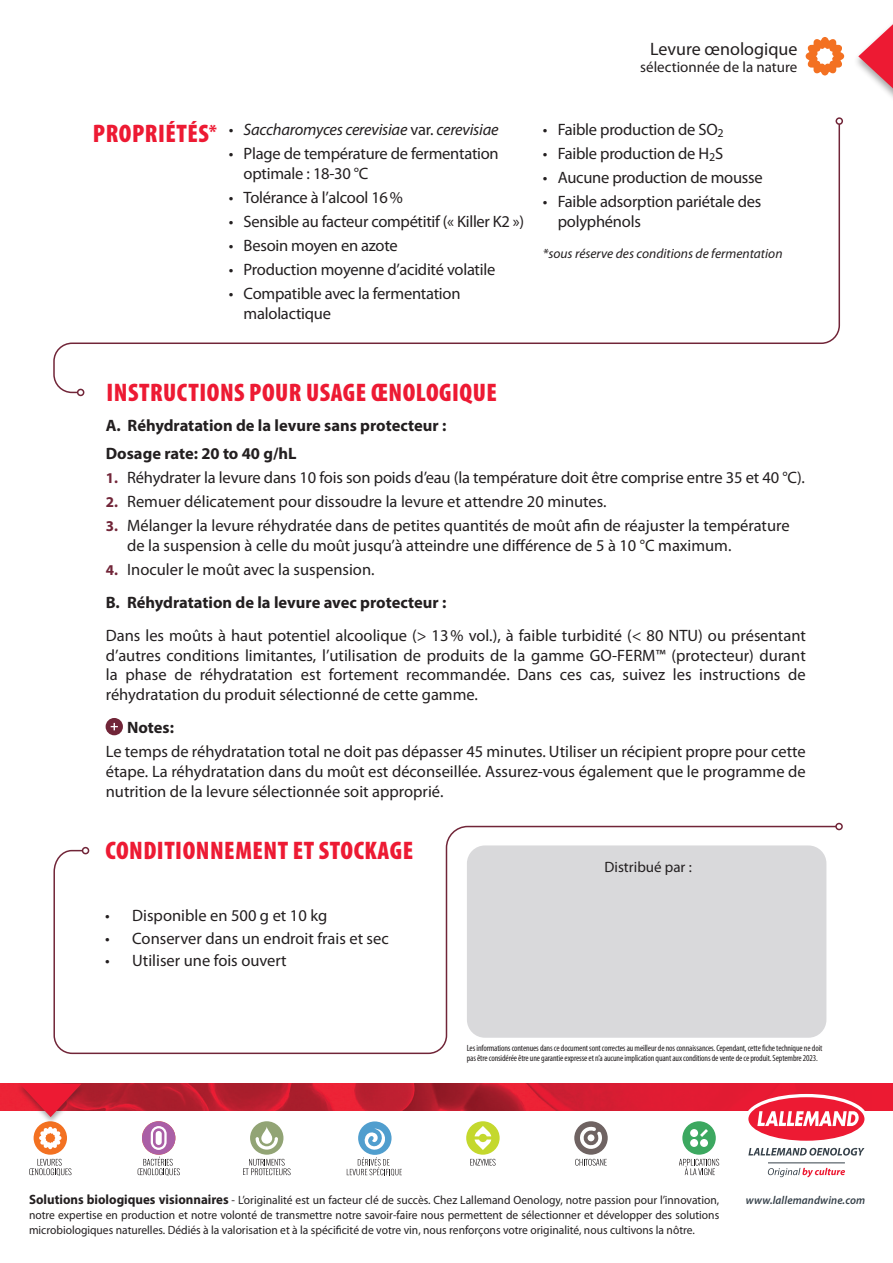
<style>
.page{position:relative;width:893px;height:1263px;background:#fff}
.page>*{position:absolute;margin:0;border:0;box-sizing:border-box;transform-origin:0 0}
.t1{font:900 condensed 25.5px "Myriad Pro";letter-spacing:.02em;color:#ed1a33}
.t2{font:18px "Myriad Pro";color:#231f20}
.t3{font:16.5px/19.8px "Myriad Pro";letter-spacing:-.01em;color:#231f20}
.t4{font:700 16.5px/28px "Myriad Pro";color:#231f20}
.t5{font:italic 16.5px "Myriad Pro";letter-spacing:-.015em;color:#231f20}
.t6{font:15px "Myriad Pro";color:#231f20}
.t7{font:italic 13.5px "Myriad Pro";color:#231f20}
.t8{font:12px/15px "Myriad Pro";color:#231f20;text-align:justify;scale:.96 1}
.t9{font:italic 600 11.55px "Myriad Pro";letter-spacing:.01em;color:#36414a;scale:.96 1}
.t10{font:condensed 9px/10.8px "Myriad Pro";letter-spacing:-.015em;color:#231f20}
.s1{font-style:normal}
.s2{font-weight:700;font-size:15px;color:#712538}
.s3{font-size:15px;color:#712538}
.s4{font-weight:400}
.s5{font-weight:700;font-size:13.5px}
</style>
<div class="page">
<img style="left:0;top:1084px;width:893px;height:27px">
<hr style="left:768px;top:1162px;width:77px;height:1px;background:#36414a">
<svg style="left:745px;top:1094px;width:123px;height:61px"></svg>
<svg style="left:768px;top:1168px;width:77px;height:9px"></svg>
<div style="left:358px;top:1121px;width:34px;height:34px;background:#509ece;border-radius:50%"></div>
<svg style="left:364px;top:1128px;width:21px;height:22px"></svg>
<svg style="left:138px;top:1156px;width:42px;height:20px"></svg>
<div style="left:142px;top:1121px;width:33px;height:34px;background:#aa5fa6;border-radius:50%"></div>
<svg style="left:151px;top:1126px;width:16px;height:24px"></svg>
<svg style="left:470px;top:1159px;width:26px;height:7px"></svg>
<div style="left:466px;top:1121px;width:34px;height:34px;background:#c4d82d;border-radius:50%"></div>
<svg style="left:475px;top:1126px;width:16px;height:24px"></svg>
<svg style="left:29px;top:1159px;width:43px;height:17px"></svg>
<div style="left:34px;top:1121px;width:33px;height:34px;background:#f37121;border-radius:50%"></div>
<svg style="left:39px;top:1127px;width:22px;height:22px"></svg>
<svg style="left:679px;top:1159px;width:40px;height:16px"></svg>
<div style="left:682px;top:1121px;width:34px;height:34px;background:#3ca860;border-radius:50%"></div>
<div style="left:690px;top:1129px;width:8px;height:8px;background:#fff;border-radius:50%"></div>
<div style="left:690px;top:1139px;width:8px;height:8px;background:#fff;border-radius:50%"></div>
<div style="left:700px;top:1139px;width:8px;height:8px;background:#fff;border-radius:50%"></div>
<svg style="left:700px;top:1129px;width:8px;height:8px"></svg>
<svg style="left:575px;top:1159px;width:32px;height:7px"></svg>
<svg style="left:574px;top:1121px;width:34px;height:34px"></svg>
<svg style="left:580px;top:1126px;width:22px;height:23px"></svg>
<div style="left:250px;top:1121px;width:33px;height:34px;background:#92a475;border-radius:50%"></div>
<svg style="left:261px;top:1126px;width:11px;height:18px"></svg>
<svg style="left:256px;top:1137px;width:22px;height:12px"></svg>
<svg style="left:243px;top:1159px;width:48px;height:16px"></svg>
<svg style="left:347px;top:1157px;width:55px;height:19px"></svg>
<div style="left:15px;top:1082px;width:71px;height:43px;background:#231f20;opacity:.4"></div>
<svg style="left:20px;top:1084px;width:62px;height:33px;background:#e13f52"></svg>
<svg style="left:858px;top:24px;width:35px;height:73px"></svg>
<svg style="left:806px;top:37px;width:38px;height:38px"></svg>
<svg style="left:53px;top:125px;width:788px;height:269px"></svg>
<div style="left:77px;top:389px;width:7px;height:7px;border:2px solid #712538;border-radius:50%"></div>
<div style="left:835px;top:117px;width:8px;height:8px;border:2px solid #712538;border-radius:50%"></div>
<div style="left:106px;top:718px;width:17px;height:17px;background:#712538;border-radius:50%"></div>
<svg style="left:111px;top:723px;width:7px;height:7px"></svg>
<svg style="left:53px;top:825px;width:784px;height:230px"></svg>
<div style="left:82px;top:847px;width:7px;height:7px;border:2px solid #712538;border-radius:50%"></div>
<div style="left:835px;top:823px;width:8px;height:7px;border:2px solid #712538;border-radius:50%"></div>
<div style="left:467px;top:845px;width:359px;height:193px;background:#d9d9db;border-radius:18px"></div>
<h1 class="t1" style="left:93px;top:117px;width:125px">PROPRIÉTÉS<sup>*</sup></h1>
<p class="t5" style="left:229px;top:119px;width:271px">• Saccharomyces cerevisiae <span class="s1">var.</span> cerevisiae</p>
<p class="t3" style="left:244px;top:143px;width:257px;text-indent:-15px">• Plage de température de fermentation optimale : 18-30 °C</p>
<p class="t3" style="left:229px;top:187px;width:175px">• Tolérance à l’alcool 16%</p>
<p class="t3" style="left:229px;top:211px;width:297px">• Sensible au facteur compétitif (« Killer K2 »)</p>
<p class="t3" style="left:229px;top:235px;width:171px">• Besoin moyen en azote</p>
<p class="t3" style="left:229px;top:259px;width:268px">• Production moyenne d’acidité volatile</p>
<p class="t3" style="left:244px;top:283px;width:218px;text-indent:-15px">• Compatible avec la fermentation malolactique</p>
<p class="t2" style="left:650px;top:38px;width:149px">Levure œnologique</p>
<p class="t6" style="left:640px;top:57px;width:159px">sélectionnée de la nature</p>
<p class="t3" style="left:543px;top:119px;width:182px">• Faible production de SO<sub>2</sub></p>
<p class="t3" style="left:543px;top:143px;width:182px">• Faible production de H<sub>2</sub>S</p>
<p class="t3" style="left:543px;top:167px;width:221px">• Aucune production de mousse</p>
<p class="t3" style="left:558px;top:192px;width:205px;text-indent:-15px">• Faible adsorption pariétale des polyphénols</p>
<p class="t7" style="left:543px;top:245px;width:241px">*sous réserve des conditions de fermentation</p>
<h1 class="t1" style="left:107px;top:376px;width:392px">INSTRUCTIONS POUR USAGE ŒNOLOGIQUE</h1>
<p class="t4" style="left:106px;top:411px;width:342px">A. Réhydratation de la levure sans protecteur :<br>Dosage rate: 20 to 40 g/hL</p>
<p class="t3" style="left:106px;top:467px;width:701px"><span class="s2">1.</span> Réhydrater la levure dans 10 fois son poids d’eau (la température doit être comprise entre 35 et 40 °C).</p>
<p class="t3" style="left:106px;top:492px;width:502px"><span class="s2">2.</span> Remuer délicatement pour dissoudre la levure et attendre 20 minutes.</p>
<p class="t3" style="left:127px;top:516px;width:664px;text-indent:-21px"><span class="s2">3.</span> Mélanger la levure réhydratée dans de petites quantités de moût afin de réajuster la température de la suspension à celle du moût jusqu’à atteindre une différence de 5 à 10 °C maximum.</p>
<p class="t4" style="left:106px;top:553px;width:342px;line-height:32.8px"><span class="s3">4.</span> <span class="s4">Inoculer le moût avec la suspension.<br></span>B. Réhydratation de la levure avec protecteur :</p>
<p class="t3" style="left:106px;top:625px;width:702px;text-align:justify">Dans les moûts à haut potentiel alcoolique (&gt; 13% vol.), à faible turbidité (&lt; 80 NTU) ou présentant d’autres conditions limitantes, l’utilisation de produits de la gamme GO-FERM™ (protecteur) durant la phase de réhydratation est fortement recommandée. Dans ces cas, suivez les instructions de réhydratation du produit sélectionné de cette gamme.</p>
<p class="t4" style="left:127px;top:713px;width:48px">Notes:</p>
<p class="t3" style="left:106px;top:741px;width:701px;text-align:justify">Le temps de réhydratation total ne doit pas dépasser 45 minutes. Utiliser un récipient propre pour cette étape. La réhydratation dans du moût est déconseillée. Assurez-vous également que le programme de nutrition de la levure sélectionnée soit approprié.</p>
<h1 class="t1" style="left:105px;top:834px;width:309px">CONDITIONNEMENT ET STOCKAGE</h1>
<p class="t3" style="left:105px;top:906px;width:224px">• Disponible en 500 g et 10 kg</p>
<p class="t3" style="left:105px;top:928px;width:285px">• Conserver dans un endroit frais et sec</p>
<p class="t3" style="left:105px;top:951px;width:183px">• Utiliser une fois ouvert</p>
<p class="t6" style="left:604px;top:857px;width:89px">Distribué par :</p>
<p class="t10" style="left:467px;top:1042px;width:357px">Les informations contenues dans ce document sont correctes au meilleur de nos connaissances. Cependant, cette fiche technique ne doit pas être considérée être une garantie expresse et n’a aucune implication quant aux conditions de vente de ce produit. Septembre 2023.</p>
<p class="t8" style="left:29px;top:1192px;width:720px"><span class="s5">Solutions biologiques visionnaires</span> - L’originalité est un facteur clé de succès. Chez Lallemand Oenology, notre passion pour l’innovation, notre expertise en production et notre volonté de transmettre notre savoir-faire nous permettent de sélectionner et développer des solutions microbiologiques naturelles. Dédiés à la valorisation et à la spécificité de votre vin, nous renforçons votre originalité, nous cultivons la nôtre.</p>
<p class="t9" style="left:746px;top:1193px;width:126px">www.lallemandwine.com</p>
</div>
